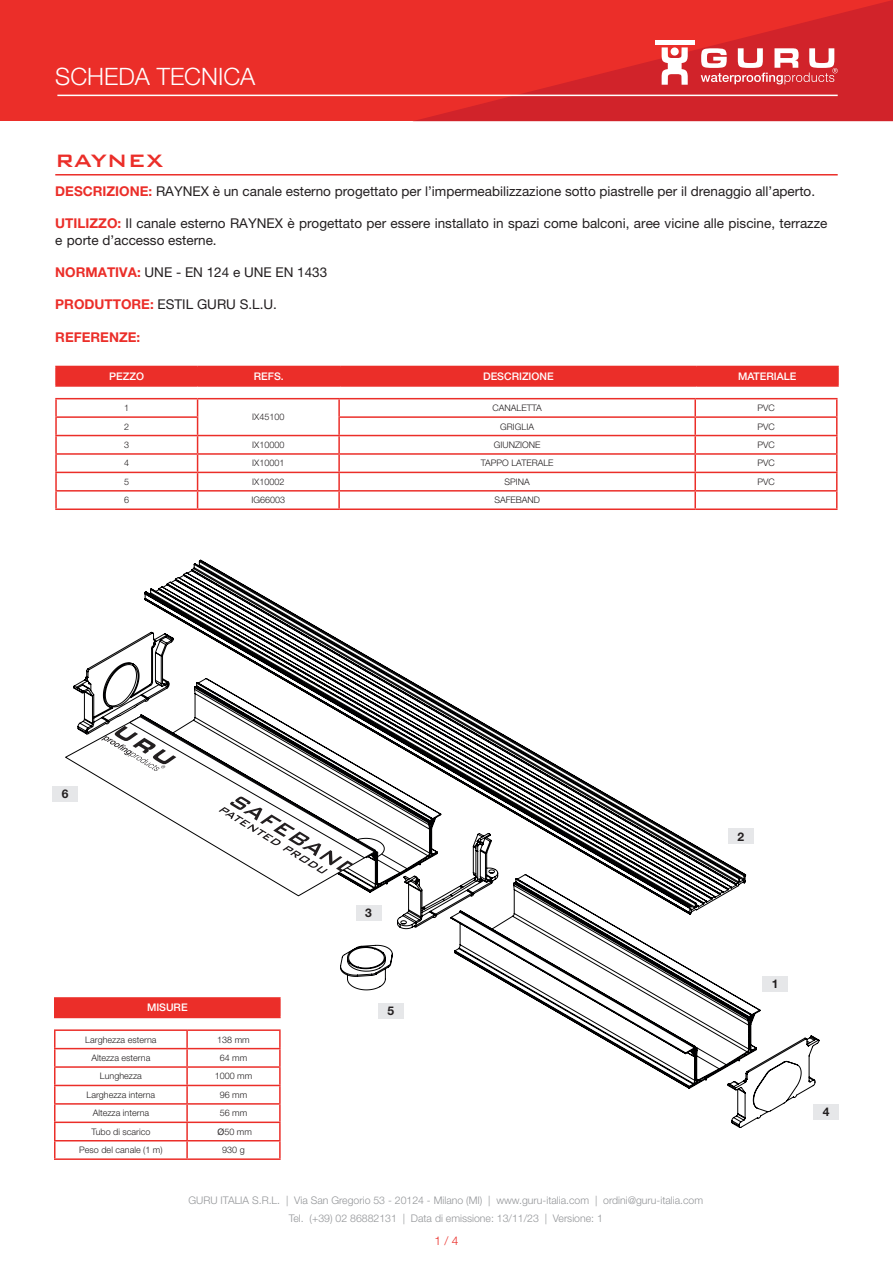
<style>
.page{position:relative;width:893px;height:1263px;background:#fff}
.page>*{position:absolute;margin:0;border:0;box-sizing:border-box;transform-origin:0 0}
.t1{font:300 24px "Helvetica Neue LT Std";color:#fff}
.t2{font:500 24px "Bank Gothic BT";color:#eb2e29}
.t3{font:13.5px/16.2px "Helvetica Neue LT Std";color:#231f20}
.t4{font:700 13.5px "Helvetica Neue LT Std";color:#eb2e29}
.t5{font:700 12px "Helvetica Neue LT Std";color:#231f20}
.t6{font:300 12px "Helvetica Neue LT Std";color:#eb2e29}
.t7{font:300 10.5px/18px "Helvetica Neue LT Std";color:#939598;text-align:center}
.t8{font:500 10.5px "Helvetica Neue LT Std";color:#fff}
.t9{font:300 9px "Helvetica Neue LT Std";color:#231f20}
.s1{font-weight:700;color:#eb2e29}
.s2{font-weight:400}
</style>
<div class="page">
<div style="left:0;top:0;width:893px;height:121px;background:#eb2e29"></div>
<svg style="left:412px;top:0;width:481px;height:121px"></svg>
<hr style="left:57px;top:95px;width:781px;height:1px;background:#fff">
<svg style="left:701px;top:48px;width:137px;height:36px;background:#e06c70"></svg>
<div style="left:655px;top:40px;width:39px;height:5px;background:#fff"></div>
<svg style="left:661px;top:47px;width:27px;height:38px"></svg>
<hr style="left:55px;top:174px;width:783px;height:2px;background:#eb2e29">
<svg style="left:55px;top:399px;width:2px;height:109px"></svg>
<hr style="left:55px;top:416px;width:143px;height:2px;background:#eb2e29">
<hr style="left:338px;top:416px;width:357px;height:2px;background:#eb2e29">
<hr style="left:695px;top:416px;width:142px;height:2px;background:#eb2e29">
<hr style="left:55px;top:435px;width:143px;height:1px;background:#eb2e29">
<hr style="left:695px;top:435px;width:142px;height:1px;background:#eb2e29">
<hr style="left:55px;top:453px;width:143px;height:2px;background:#eb2e29">
<hr style="left:198px;top:453px;width:141px;height:2px;background:#eb2e29">
<hr style="left:339px;top:453px;width:356px;height:2px;background:#eb2e29">
<hr style="left:695px;top:453px;width:142px;height:2px;background:#eb2e29">
<hr style="left:55px;top:472px;width:143px;height:1px;background:#eb2e29">
<hr style="left:198px;top:472px;width:141px;height:1px;background:#eb2e29">
<hr style="left:339px;top:472px;width:356px;height:1px;background:#eb2e29">
<hr style="left:695px;top:472px;width:142px;height:1px;background:#eb2e29">
<hr style="left:55px;top:490px;width:143px;height:2px;background:#eb2e29">
<hr style="left:198px;top:490px;width:141px;height:2px;background:#eb2e29">
<hr style="left:339px;top:490px;width:356px;height:2px;background:#eb2e29">
<svg style="left:338px;top:399px;width:2px;height:109px"></svg>
<hr style="left:695px;top:490px;width:142px;height:2px;background:#eb2e29">
<svg style="left:694px;top:399px;width:2px;height:109px"></svg>
<svg style="left:836px;top:399px;width:1px;height:109px"></svg>
<hr style="left:55px;top:508px;width:143px;height:2px;background:#eb2e29">
<hr style="left:198px;top:508px;width:141px;height:2px;background:#eb2e29">
<hr style="left:339px;top:508px;width:356px;height:2px;background:#eb2e29">
<hr style="left:695px;top:508px;width:142px;height:2px;background:#eb2e29">
<hr style="left:55px;top:398px;width:143px;height:1px;background:#eb2e29">
<hr style="left:198px;top:398px;width:141px;height:1px;background:#eb2e29">
<hr style="left:339px;top:398px;width:356px;height:1px;background:#eb2e29">
<hr style="left:695px;top:398px;width:142px;height:1px;background:#eb2e29">
<hr style="left:198px;top:435px;width:141px;height:1px;background:#eb2e29">
<hr style="left:339px;top:435px;width:356px;height:1px;background:#eb2e29">
<svg style="left:197px;top:399px;width:1px;height:109px"></svg>
<svg style="left:54px;top:1031px;width:2px;height:127px"></svg>
<hr style="left:54px;top:1048px;width:133px;height:1px;background:#eb2e29">
<hr style="left:54px;top:1066px;width:133px;height:2px;background:#eb2e29">
<hr style="left:54px;top:1085px;width:133px;height:1px;background:#eb2e29">
<hr style="left:54px;top:1103px;width:133px;height:2px;background:#eb2e29">
<hr style="left:54px;top:1121px;width:133px;height:2px;background:#eb2e29">
<hr style="left:54px;top:1140px;width:133px;height:1px;background:#eb2e29">
<hr style="left:187px;top:1140px;width:94px;height:1px;background:#eb2e29">
<svg style="left:186px;top:1128px;width:2px;height:30px"></svg>
<svg style="left:279px;top:1128px;width:2px;height:30px"></svg>
<hr style="left:54px;top:1158px;width:133px;height:2px;background:#eb2e29">
<hr style="left:187px;top:1158px;width:94px;height:2px;background:#eb2e29">
<hr style="left:54px;top:1029px;width:133px;height:2px;background:#eb2e29">
<div style="left:55px;top:366px;width:784px;height:19px;background:#eb2e29"></div>
<hr style="left:55px;top:385px;width:142px;height:2px;background:#eb2e29">
<hr style="left:197px;top:385px;width:143px;height:2px;background:#eb2e29">
<hr style="left:340px;top:385px;width:357px;height:2px;background:#eb2e29">
<hr style="left:697px;top:385px;width:142px;height:2px;background:#eb2e29">
<div style="left:55px;top:998px;width:225px;height:19px;background:#eb2e29"></div>
<hr style="left:54px;top:997px;width:227px;height:2px;background:#eb2e29">
<svg style="left:54px;top:999px;width:1px;height:18px"></svg>
<hr style="left:54px;top:1017px;width:227px;height:1px;background:#eb2e29">
<div style="left:813px;top:1104px;width:26px;height:16px;background:#e6e7e9"></div>
<div style="left:53px;top:786px;width:25px;height:15px;background:#e6e7e9"></div>
<svg style="left:72px;top:559px;width:748px;height:569px"></svg>
<svg style="left:64px;top:715px;width:313px;height:182px"></svg>
<svg style="left:66px;top:716px;width:319px;height:158px"></svg>
<h1 class="t1" style="left:55px;top:62px;width:202px">SCHEDA TECNICA</h1>
<h1 class="t2" style="left:55px;top:148px;width:109px">RAYNEX</h1>
<p class="t3" style="left:55px;top:183px;width:761px"><span class="s1">DESCRIZIONE:</span> RAYNEX è un canale esterno progettato per l’impermeabilizzazione sotto piastrelle per il drenaggio all’aperto.</p>
<p class="t3" style="left:55px;top:215px;width:774px"><span class="s1">UTILIZZO:</span> Il canale esterno RAYNEX è progettato per essere installato in spazi come balconi, aree vicine alle piscine, terrazze e porte d’accesso esterne.</p>
<p class="t3" style="left:55px;top:264px;width:274px"><span class="s1">NORMATIVA:</span> UNE - EN 124 e UNE EN 1433</p>
<p class="t3" style="left:55px;top:296px;width:223px"><span class="s1">PRODUTTORE:</span> ESTIL GURU S.L.U.</p>
<p class="t4" style="left:55px;top:328px;width:86px">REFERENZE:</p>
<p class="t8" style="left:109px;top:370px;width:36px">PEZZO</p>
<p class="t8" style="left:254px;top:370px;width:31px">REFS.</p>
<p class="t8" style="left:483px;top:370px;width:72px">DESCRIZIONE</p>
<p class="t8" style="left:738px;top:370px;width:60px">MATERIALE</p>
<p class="t9" style="left:124px;top:402px;width:7px">1</p>
<p class="t9" style="left:252px;top:412px;width:34px">IX45100</p>
<p class="t9" style="left:493px;top:402px;width:51px">CANALETTA</p>
<p class="t9" style="left:757px;top:402px;width:19px">PVC</p>
<p class="t9" style="left:124px;top:421px;width:7px">2</p>
<p class="t9" style="left:500px;top:421px;width:35px">GRIGLIA</p>
<p class="t9" style="left:757px;top:421px;width:19px">PVC</p>
<p class="t9" style="left:124px;top:439px;width:7px">3</p>
<p class="t9" style="left:252px;top:439px;width:34px">IX10000</p>
<p class="t9" style="left:494px;top:439px;width:48px">GIUNZIONE</p>
<p class="t9" style="left:757px;top:439px;width:19px">PVC</p>
<p class="t9" style="left:124px;top:458px;width:7px">4</p>
<p class="t9" style="left:252px;top:458px;width:34px">IX10001</p>
<p class="t9" style="left:481px;top:458px;width:74px">TAPPO LATERALE</p>
<p class="t9" style="left:757px;top:458px;width:19px">PVC</p>
<p class="t9" style="left:124px;top:476px;width:7px">5</p>
<p class="t9" style="left:252px;top:476px;width:34px">IX10002</p>
<p class="t9" style="left:504px;top:476px;width:27px">SPINA</p>
<p class="t9" style="left:757px;top:476px;width:19px">PVC</p>
<p class="t9" style="left:124px;top:494px;width:7px">6</p>
<p class="t9" style="left:251px;top:494px;width:35px">IG66003</p>
<p class="t9" style="left:494px;top:494px;width:47px">SAFEBAND</p>
<p class="t5" style="left:62px;top:786px;width:8px">6</p>
<p class="t8" style="left:147px;top:1001px;width:42px">MISURE</p>
<p class="t9" style="left:85px;top:1034px;width:73px">Larghezza esterna</p>
<p class="t9" style="left:217px;top:1034px;width:34px">138 mm</p>
<p class="t9" style="left:91px;top:1052px;width:61px">Altezza esterna</p>
<p class="t9" style="left:220px;top:1052px;width:29px">64 mm</p>
<p class="t9" style="left:100px;top:1071px;width:44px">Lunghezza</p>
<p class="t9" style="left:215px;top:1071px;width:39px">1000 mm</p>
<p class="t9" style="left:87px;top:1089px;width:70px">Larghezza interna</p>
<p class="t9" style="left:220px;top:1089px;width:29px">96 mm</p>
<p class="t9" style="left:93px;top:1107px;width:58px">Altezza interna</p>
<p class="t9" style="left:220px;top:1107px;width:29px">56 mm</p>
<p class="t9" style="left:91px;top:1126px;width:60px">Tubo di scarico</p>
<p class="t9" style="left:218px;top:1126px;width:36px"><span class="s2">Ø</span>50 mm</p>
<p class="t9" style="left:79px;top:1144px;width:85px">Peso del canale (1 m)</p>
<p class="t9" style="left:222px;top:1144px;width:24px">930 g</p>
<p class="t5" style="left:365px;top:905px;width:8px">3</p>
<p class="t5" style="left:387px;top:1003px;width:8px">5</p>
<p class="t7" style="left:188px;top:1191px;width:516px">GURU ITALIA S.R.L. | Via San Gregorio 53 - 20124 - Milano (MI) | www.guru-italia.com | ordini@guru-italia.com<br>Tel. (+39) 02 86882131 | Data di emissione: 13/11/23 | Versione: 1</p>
<p class="t6" style="left:434px;top:1233px;width:26px">1 / 4</p>
<p class="t5" style="left:737px;top:829px;width:8px">2</p>
<p class="t5" style="left:772px;top:977px;width:8px">1</p>
<p class="t5" style="left:823px;top:1105px;width:8px">4</p>
</div>
